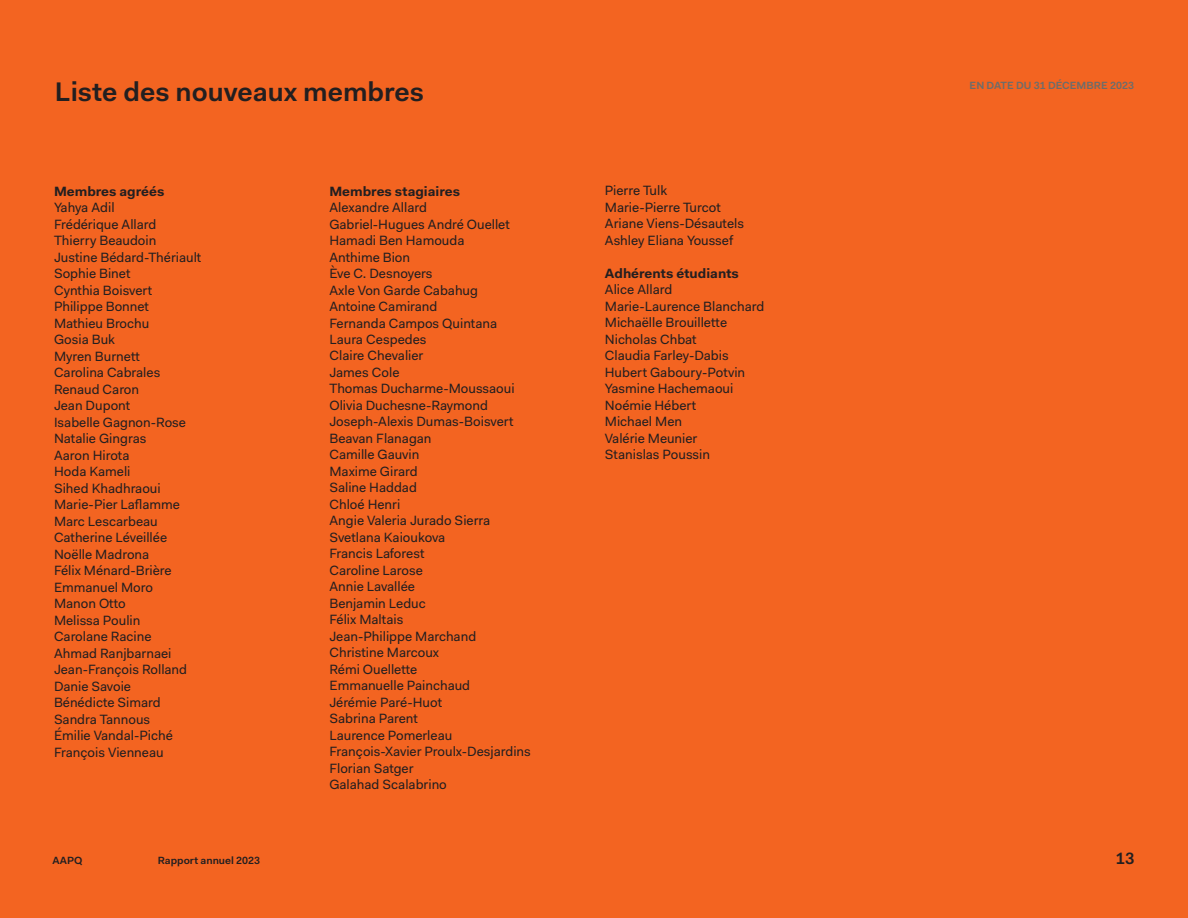
<style>
.page{position:relative;width:1188px;height:918px;background:#f36421}
.page>*{position:absolute;margin:0;border:0;box-sizing:border-box;transform-origin:0 0}
.t1{font:600 27px "Fakt Pro";color:#231f20}
.t2{font:600 16.5px "Fakt Pro";color:#231f20}
.t3{font:13.5px/16.5px "Fakt Pro";color:#231f20}
.t4{font:700 13.5px "Fakt Pro";color:#231f20}
.t5{font:600 10.5px "Fakt Pro";color:#6b6d6b}
.t6{font:600 10.5px "Fakt Pro";color:#231f20}
</style>
<div class="page">
<h1 class="t1" style="left:55px;top:74px;width:371px">Liste des nouveaux membres</h1>
<p class="t4" style="left:54px;top:182px;width:112px">Membres agréés</p>
<p class="t3" style="left:54px;top:199px;width:149px">Yahya Adil<br>Frédérique Allard<br>Thierry Beaudoin<br>Justine Bédard-Thériault<br>Sophie Binet<br>Cynthia Boisvert<br>Philippe Bonnet<br>Mathieu Brochu<br>Gosia Buk<br>Myren Burnett<br>Carolina Cabrales<br>Renaud Caron<br>Jean Dupont<br>Isabelle Gagnon-Rose<br>Natalie Gingras<br>Aaron Hirota<br>Hoda Kameli<br>Sihed Khadhraoui<br>Marie-Pier Laflamme<br>Marc Lescarbeau<br>Catherine Léveillée<br>Noëlle Madrona<br>Félix Ménard-Brière<br>Emmanuel Moro<br>Manon Otto<br>Melissa Poulin<br>Carolane Racine<br>Ahmad Ranjbarnaei<br>Jean-François Rolland<br>Danie Savoie<br>Bénédicte Simard<br>Sandra Tannous<br>Émilie Vandal-Piché<br>François Vienneau</p>
<p class="t6" style="left:53px;top:853px;width:31px">AAPQ</p>
<p class="t6" style="left:158px;top:853px;width:104px">Rapport annuel 2023</p>
<p class="t4" style="left:329px;top:182px;width:132px">Membres stagiaires</p>
<p class="t3" style="left:329px;top:199px;width:203px">Alexandre Allard<br>Gabriel-Hugues André Ouellet<br>Hamadi Ben Hamouda<br>Anthime Bion<br>Ève C. Desnoyers<br>Axle Von Garde Cabahug<br>Antoine Camirand<br>Fernanda Campos Quintana<br>Laura Cespedes<br>Claire Chevalier<br>James Cole<br>Thomas Ducharme-Moussaoui<br>Olivia Duchesne-Raymond<br>Joseph-Alexis Dumas-Boisvert<br>Beavan Flanagan<br>Camille Gauvin<br>Maxime Girard<br>Saline Haddad<br>Chloé Henri<br>Angie Valeria Jurado Sierra<br>Svetlana Kaioukova<br>Francis Laforest<br>Caroline Larose<br>Annie Lavallée<br>Benjamin Leduc<br>Félix Maltais<br>Jean-Philippe Marchand<br>Christine Marcoux<br>Rémi Ouellette<br>Emmanuelle Painchaud<br>Jérémie Paré-Huot<br>Sabrina Parent<br>Laurence Pomerleau<br>François-Xavier Proulx-Desjardins<br>Florian Satger<br>Galahad Scalabrino</p>
<p class="t3" style="left:605px;top:182px;width:141px">Pierre Tulk<br>Marie-Pierre Turcot<br>Ariane Viens-Désautels<br>Ashley Eliana Youssef</p>
<p class="t4" style="left:605px;top:264px;width:136px">Adhérents étudiants</p>
<p class="t3" style="left:605px;top:281px;width:161px">Alice Allard<br>Marie-Laurence Blanchard<br>Michaëlle Brouillette<br>Nicholas Chbat<br>Claudia Farley-Dabis<br>Hubert Gaboury-Potvin<br>Yasmine Hachemaoui<br>Noémie Hébert<br>Michael Men<br>Valérie Meunier<br>Stanislas Poussin</p>
<p class="t5" style="left:970px;top:78px;width:166px">EN DATE DU 31 DÉCEMBRE 2023</p>
<p class="t2" style="left:1116px;top:847px;width:20px">13</p>
</div>
